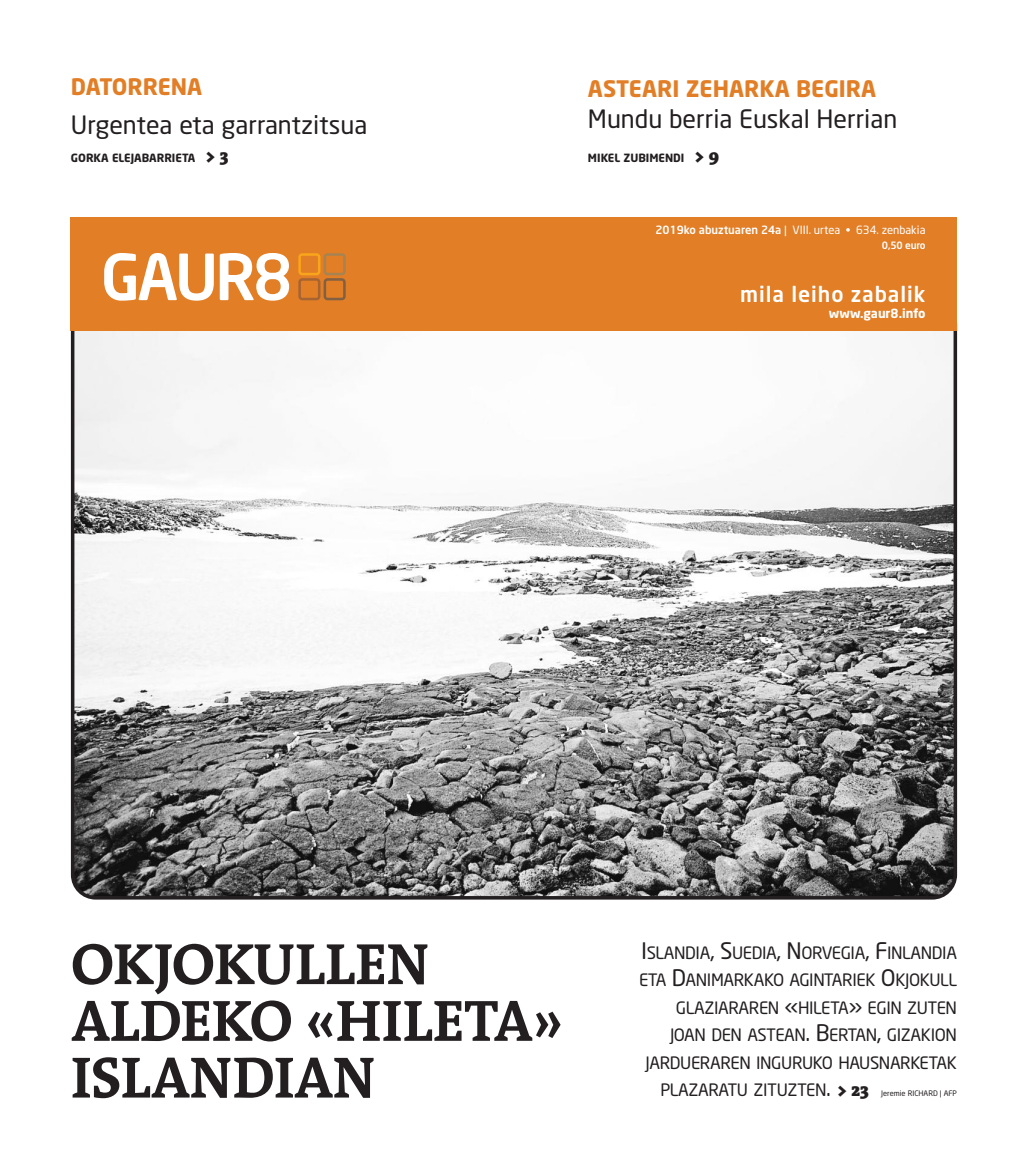
<style>
.page{position:relative;width:1028px;height:1170px;background:#fff}
.page>*{position:absolute;margin:0;border:0;box-sizing:border-box;transform-origin:0 0}
.t1{font:700 58.75px/56.8px "The Antiqua B7";letter-spacing:-.015em;color:#231f20}
.t2{font:25px "Neo Sans";color:#231f20}
.t3{font:700 22.5px "Neo Sans";color:#e17e26}
.t4{font:500 21.25px "Neo Sans";letter-spacing:.045em;color:#fff}
.t5{font:16.88px "Neo Sans";letter-spacing:-.025em;color:#231f20}
.t6{font:700 12.5px "Neo Sans";color:#fff}
.t7{font:11.25px "Neo Sans";color:#fff}
.t8{font:700 11.25px "Neo Sans";color:#231f20}
.t9{font:500 10px "Neo Sans";letter-spacing:-.02em;color:#fff}
.t10{font:7.5px "Neo Sans";color:#231f20}
.s1{font-family:"The Antiqua B9";font-weight:900;font-size:17.5px}
.s2{font-weight:500}
.s3{font-size:22.5px}
</style>
<div class="page">
<svg style="left:71px;top:330px;width:886px;height:569px"></svg>
<div style="left:71px;top:217px;width:886px;height:113px;background:#e17e26"></div>
<svg style="left:104px;top:253px;width:110px;height:47px"></svg>
<svg style="left:220px;top:253px;width:69px;height:47px"></svg>
<div style="left:123px;top:276px;width:13px;height:6px;background:#fff"></div>
<div style="left:298px;top:278px;width:22px;height:22px;border:3px solid #a76433;border-radius:3px"></div>
<div style="left:298px;top:253px;width:22px;height:22px;border:3px solid #f9a51b;border-radius:3px"></div>
<div style="left:323px;top:278px;width:23px;height:22px;border:3px solid #816043;border-radius:3px"></div>
<div style="left:323px;top:253px;width:23px;height:22px;border:3px solid #a68351;border-radius:3px"></div>
<h3 class="t3" style="left:71px;top:78px;width:133px">DATORRENA</h3>
<h2 class="t2" style="left:71px;top:115px;width:298px">Urgentea eta garrantzitsua</h2>
<p class="t8" style="left:71px;top:153px;width:159px">GORKA ELEJABARRIETA <span class="s1">&gt; 3</span></p>
<h3 class="t3" style="left:588px;top:80px;width:290px">ASTEARI ZEHARKA BEGIRA</h3>
<h2 class="t2" style="left:588px;top:110px;width:311px">Mundu berria Euskal Herrian</h2>
<p class="t8" style="left:588px;top:153px;width:133px">MIKEL ZUBIMENDI <span class="s1">&gt; 9</span></p>
<p class="t7" style="left:655px;top:225px;width:271px"><span class="s2">2019ko abuztuaren 24a</span> | VIII. urtea • 634. zenbakia</p>
<p class="t9" style="left:882px;top:242px;width:45px">0,50 euro</p>
<p class="t4" style="left:740px;top:285px;width:187px">mila leiho zabalik</p>
<p class="t6" style="left:829px;top:308px;width:98px">www.gaur8.info</p>
<h1 class="t1" style="left:71px;top:942px;width:494px">OKJOKULLEN<br>ALDEKO «HILETA»<br>ISLANDIAN</h1>
<p class="t5" style="left:641px;top:946px;width:317px"><span class="s3">I</span>SLANDIA<span class="s3">, S</span>UEDIA<span class="s3">, N</span>ORVEGIA<span class="s3">, F</span>INLANDIA</p>
<p class="t5" style="left:639px;top:973px;width:319px">ETA <span class="s3">D</span>ANIMARKAKO AGINTARIEK <span class="s3">O</span>KJOKULL</p>
<p class="t5" style="left:676px;top:1001px;width:282px">GLAZIARAREN <span class="s3">«</span>HILETA<span class="s3">»</span> EGIN ZUTEN</p>
<p class="t5" style="left:670px;top:1028px;width:288px">JOAN DEN ASTEAN<span class="s3">. B</span>ERTAN<span class="s3">,</span> GIZAKION</p>
<p class="t5" style="left:645px;top:1056px;width:313px">JARDUERAREN INGURUKO HAUSNARKETAK</p>
<p class="t5" style="left:660px;top:1083px;width:210px">PLAZARATU ZITUZTEN<span class="s3">.</span> <span class="s1">&gt; 23</span></p>
<p class="t10" style="left:881px;top:1090px;width:77px">Jeremie RICHARD | AFP</p>
</div>
